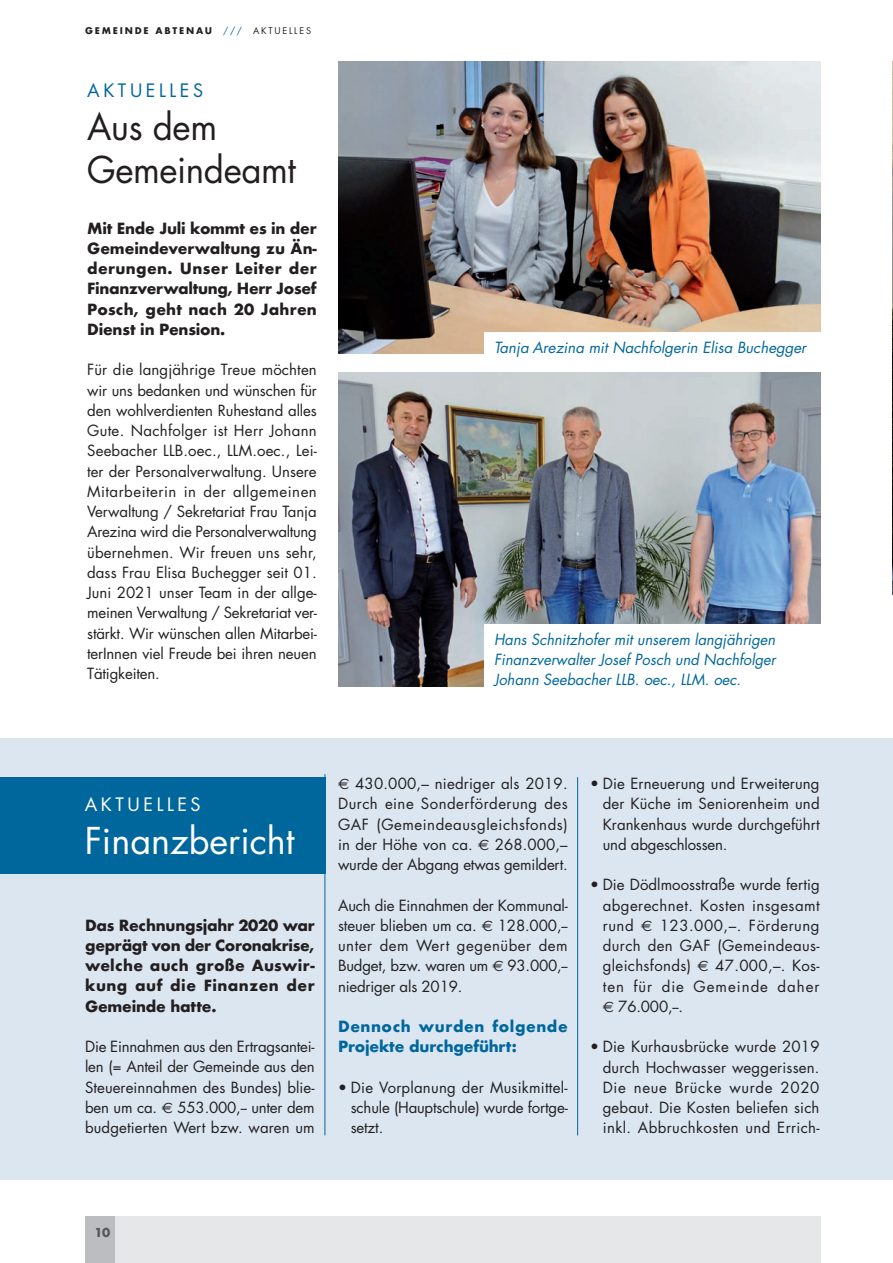
<style>
.page{position:relative;width:893px;height:1263px;background:#fff}
.page>*{position:absolute;margin:0;border:0;box-sizing:border-box;transform-origin:0 0}
.t1{font:36px/43.2px "Futura";letter-spacing:-.01em;color:#231f20}
.t2{font:36px "Futura";color:#fff}
.t3{font:18px "Futura";letter-spacing:.2em;color:#fff}
.t4{font:18px "Futura";letter-spacing:.2em;color:#00679d}
.t5{font:15px/20.2px "Futura";color:#231f20;text-align:justify}
.t6{font:700 15px/20.2px "Futura";letter-spacing:.015em;color:#231f20;text-align:justify}
.t7{font:italic 15px/20.2px "Futura";color:#00679d;text-align:justify}
.t8{font:700 15px/20.2px "Futura";letter-spacing:.025em;color:#00679d}
.t9{font:700 12px "Futura";color:#57585a}
.t10{font:700 9px "Futura";letter-spacing:.2em;color:#231f20}
.s1{font-weight:400;color:#00679d}
.s2{font-weight:400}
.s3{font-family:"Euro Sans"}
</style>
<div class="page">
<div style="left:85px;top:1216px;width:736px;height:47px;background:#e6e7e9"></div>
<div style="left:85px;top:1216px;width:30px;height:47px;background:#bcbdc0"></div>
<img style="left:892px;top:202px;width:1px;height:392px">
<img style="left:338px;top:62px;width:483px;height:291px">
<img style="left:338px;top:373px;width:483px;height:313px">
<hr style="left:892px;top:62px;width:1px;height:140px;background:#00679d">
<div style="left:0;top:738px;width:893px;height:442px;background:#dbe6f1"></div>
<div style="left:485px;top:332px;width:344px;height:35px;background:#fff"></div>
<div style="left:485px;top:624px;width:344px;height:70px;background:#fff"></div>
<div style="left:0;top:777px;width:326px;height:97px;background:#00679d"></div>
<hr style="left:325px;top:774px;width:1px;height:361px;background:#00679d">
<hr style="left:577px;top:777px;width:1px;height:358px;background:#00679d">
<p class="t10" style="left:85px;top:25px;width:227px">GEMEINDE ABTENAU <span class="s1">///</span> <span class="s2">AKTUELLES</span></p>
<p class="t4" style="left:87px;top:78px;width:117px">AKTUELLES</p>
<h1 class="t1" style="left:87px;top:105px;width:210px">Aus dem<br>Gemeindeamt</h1>
<p class="t6" style="left:87px;top:218px;width:231px">Mit Ende Juli kommt es in der Gemeindeverwaltung zu Än&shy;derungen. Unser Leiter der Finanzverwaltung, Herr Josef Posch, geht nach 20 Jahren Dienst in Pension.</p>
<p class="t5" style="left:87px;top:360px;width:231px">Für die langjährige Treue möchten wir uns bedanken und wünschen für den wohlverdienten Ruhestand alles Gute. Nachfolger ist Herr Johann Seebacher LLB.oec., LLM.oec., Lei&shy;ter der Personalverwaltung. Unsere Mitarbeiterin in der allgemeinen Verwaltung / Sekretariat Frau Tanja Arezina wird die Personalverwaltung übernehmen. Wir freuen uns sehr, dass Frau Elisa Buchegger seit 01.<br>Juni 2021 unser Team in der allge&shy;meinen Verwaltung / Sekretariat ver&shy;stärkt. Wir wünschen allen Mitarbei&shy;terInnen viel Freude bei ihren neuen Tätigkeiten.</p>
<p class="t7" style="left:494px;top:337px;width:314px">Tanja Arezina mit Nachfolgerin Elisa Buchegger</p>
<p class="t7" style="left:494px;top:629px;width:283px">Hans Schnitzhofer mit unserem langjährigen Finanzverwalter Josef Posch und Nachfolger Johann Seebacher LLB. oec., LLM. oec.</p>
<p class="t3" style="left:85px;top:792px;width:117px">AKTUELLES</p>
<h1 class="t2" style="left:85px;top:816px;width:211px">Finanzbericht</h1>
<p class="t6" style="left:85px;top:915px;width:231px">Das Rechnungsjahr 2020 war geprägt von der Coronakrise, welche auch große Auswir&shy;kung auf die Finanzen der Gemeinde hatte.</p>
<p class="t5" style="left:85px;top:1036px;width:231px">Die Einnahmen aus den Ertragsantei&shy;len (= Anteil der Gemeinde aus den Steuereinnahmen des Bundes) blie&shy;ben um ca. <span class="s3">€</span> 553.000,-- unter dem budgetierten Wert bzw. waren um</p>
<p class="t5" style="left:338px;top:773px;width:231px"><span class="s3">€</span> 430.000,– niedriger als 2019.<br>Durch eine Sonderförderung des GAF (Gemeindeausgleichsfonds) in der Höhe von ca. <span class="s3">€</span> 268.000,– wurde der Abgang etwas gemildert.</p>
<p class="t5" style="left:338px;top:895px;width:231px">Auch die Einnahmen der Kommunal&shy;steuer blieben um ca. <span class="s3">€</span> 128.000,-- unter dem Wert gegenüber dem Budget, bzw. waren um <span class="s3">€</span> 93.000,-- niedriger als 2019.</p>
<p class="t8" style="left:338px;top:1016px;width:231px">Dennoch wurden folgende<br>Projekte durchgeführt:</p>
<p class="t5" style="left:351px;top:1077px;width:218px;text-indent:-13px">• Die Vorplanung der Musikmittel&shy;schule (Hauptschule) wurde fortge&shy;setzt.</p>
<p class="t5" style="left:603px;top:773px;width:218px;text-indent:-13px">• Die Erneuerung und Erweiterung der Küche im Seniorenheim und Krankenhaus wurde durchgeführt und abgeschlossen.</p>
<p class="t5" style="left:603px;top:874px;width:218px;text-indent:-13px">• Die Dödlmoosstraße wurde fertig abgerechnet. Kosten insgesamt rund <span class="s3">€</span> 123.000,–. Förderung durch den GAF (Gemeindeaus&shy;gleichsfonds) <span class="s3">€</span> 47.000,–. Kos&shy;ten für die Gemeinde daher <span class="s3">€</span> 76.000,--.</p>
<p class="t5" style="left:603px;top:1036px;width:218px;text-indent:-13px">• Die Kurhausbrücke wurde 2019 durch Hochwasser weggerissen.<br>Die neue Brücke wurde 2020 gebaut. Die Kosten beliefen sich inkl. Abbruchkosten und Errich-</p>
<p class="t9" style="left:94px;top:1224px;width:17px">10</p>
</div>
